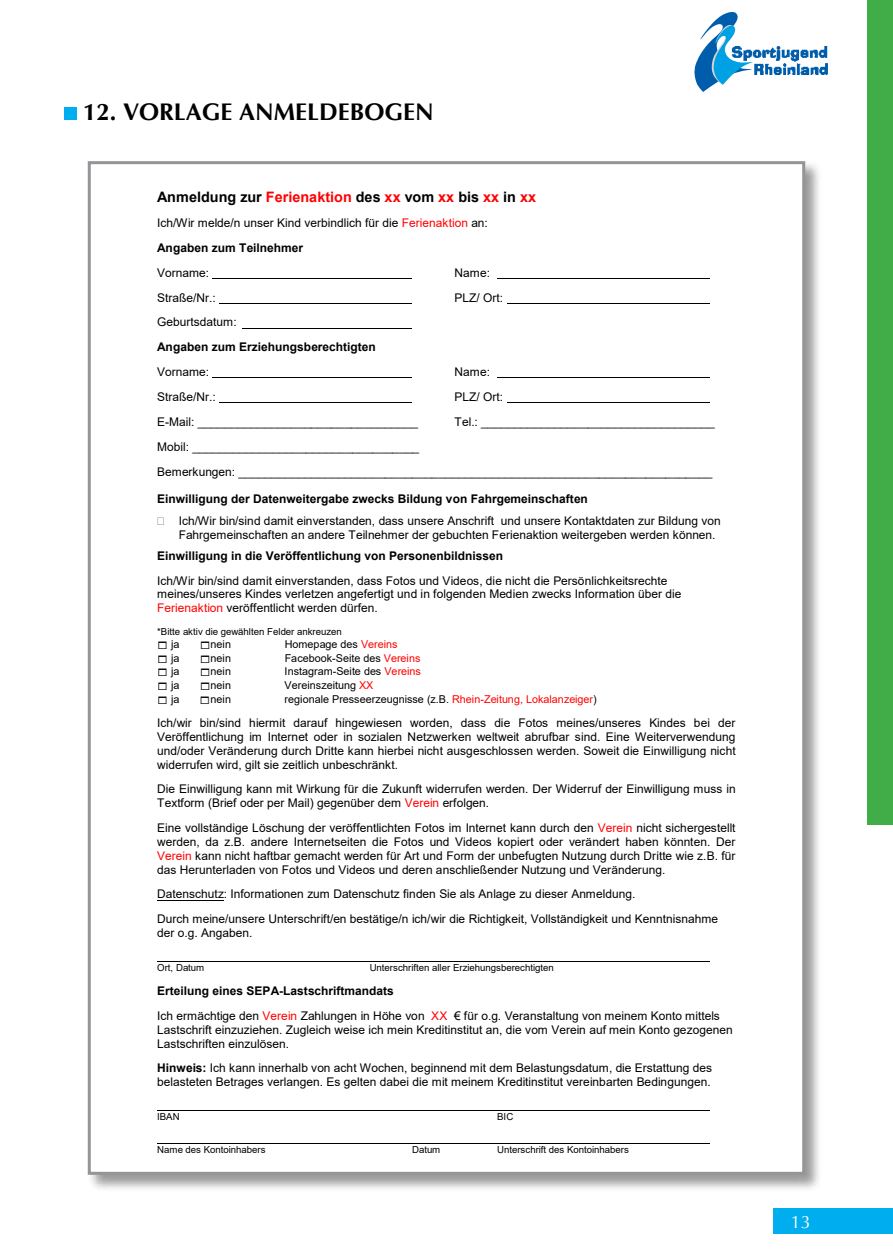
<style>
.page{position:relative;width:893px;height:1259px;background:#fff}
.page>*{position:absolute;margin:0;border:0;box-sizing:border-box;transform-origin:0 0}
.t1{font:700 24px "Optima";color:#000}
.t2{font:18px "Optima";color:#fff}
.t3{font:700 14.4px "Arial";color:#000}
.t4{font:12px/13.8px "Arial";color:#000}
.t5{font:700 12px "Arial";color:#000}
.t6{font:10.8px "Arial";letter-spacing:.005em;color:#000}
.t7{font:9.6px "Arial";letter-spacing:-.005em;color:#000}
.s1{color:#f00}
.s2{font-weight:700}
</style>
<div class="page">
<div style="left:773px;top:1208px;width:120px;height:25px;background:#00aeef"></div>
<img style="left:753px;top:46px;width:75px;height:28px">
<svg style="left:694px;top:12px;width:59px;height:80px"></svg>
<div style="left:867px;top:0;width:26px;height:825px;background:#41ad49"></div>
<div style="left:64px;top:107px;width:13px;height:13px;background:#00aeef"></div>
<div style="left:87px;top:160px;width:735px;height:1032px;background:#000;opacity:.4"></div>
<div style="left:89px;top:163px;width:715px;height:1010px;background:#fff"></div>
<hr style="left:213px;top:278px;width:199px;height:1px;background:#000">
<hr style="left:497px;top:278px;width:212px;height:1px;background:#000">
<hr style="left:219px;top:303px;width:193px;height:1px;background:#000">
<hr style="left:507px;top:303px;width:202px;height:1px;background:#000">
<hr style="left:242px;top:328px;width:170px;height:1px;background:#000">
<hr style="left:213px;top:377px;width:199px;height:1px;background:#000">
<hr style="left:497px;top:377px;width:212px;height:1px;background:#000">
<hr style="left:219px;top:402px;width:193px;height:1px;background:#000">
<hr style="left:507px;top:402px;width:202px;height:1px;background:#000">
<hr style="left:157px;top:899px;width:67px;height:1px;background:#000">
<hr style="left:157px;top:960px;width:552px;height:1px;background:#000">
<hr style="left:157px;top:1109px;width:552px;height:1px;background:#000">
<hr style="left:157px;top:1143px;width:552px;height:1px;background:#000">
<h1 class="t1" style="left:83px;top:97px;width:347px">12. VORLAGE ANMELDEBOGEN</h1>
<p class="t3" style="left:157px;top:186px;width:380px">Anmeldung zur <span class="s1">Ferienaktion</span> des <span class="s1">xx</span> vom <span class="s1">xx</span> bis <span class="s1">xx</span> in <span class="s1">xx</span></p>
<p class="t4" style="left:157px;top:210px;width:332px;line-height:24.9px">Ich/Wir melde/n unser Kind verbindlich für die <span class="s1">Ferienaktion</span> an:<br><span class="s2">Angaben zum Teilnehmer</span></p>
<p class="t4" style="left:157px;top:265px;width:53px">Vorname:</p>
<p class="t4" style="left:455px;top:265px;width:37px">Name:</p>
<p class="t4" style="left:157px;top:290px;width:60px">Straße/Nr.:</p>
<p class="t4" style="left:455px;top:290px;width:50px">PLZ/ Ort:</p>
<p class="t4" style="left:157px;top:315px;width:81px">Geburtsdatum:</p>
<p class="t5" style="left:157px;top:338px;width:220px">Angaben zum Erziehungsberechtigten</p>
<p class="t4" style="left:157px;top:365px;width:53px">Vorname:</p>
<p class="t4" style="left:455px;top:365px;width:37px">Name:</p>
<p class="t4" style="left:157px;top:390px;width:60px">Straße/Nr.:</p>
<p class="t4" style="left:455px;top:390px;width:50px">PLZ/ Ort:</p>
<p class="t4" style="left:157px;top:415px;width:262px">E-Mail: _________________________________</p>
<p class="t4" style="left:455px;top:415px;width:262px">Tel.: ___________________________________</p>
<p class="t4" style="left:157px;top:434px;width:557px;line-height:24.9px">Mobil: __________________________________<br>Bemerkungen: _______________________________________________________________________</p>
<p class="t5" style="left:157px;top:490px;width:432px">Einwilligung der Datenweitergabe zwecks Bildung von Fahrgemeinschaften</p>
<p class="t4" style="left:179px;top:513px;width:544px">Ich/Wir bin/sind damit einverstanden, dass unsere Anschrift und unsere Kontaktdaten zur Bildung von<br>Fahrgemeinschaften an andere Teilnehmer der gebuchten Ferienaktion weitergeben werden können.</p>
<p class="t5" style="left:157px;top:547px;width:347px">Einwilligung in die Veröffentlichung von Personenbildnissen</p>
<p class="t4" style="left:157px;top:573px;width:526px">Ich/Wir bin/sind damit einverstanden, dass Fotos und Videos, die nicht die Persönlichkeitsrechte meines/unseres Kindes verletzen angefertigt und in folgenden Medien zwecks Information über die<br><span class="s1">Ferienaktion</span> veröffentlicht werden dürfen.</p>
<p class="t7" style="left:157px;top:625px;width:186px">*Bitte aktiv die gewählten Felder ankreuzen</p>
<p class="t6" style="left:171px;top:637px;width:10px">ja</p>
<p class="t6" style="left:211px;top:637px;width:22px">nein</p>
<p class="t6" style="left:285px;top:637px;width:114px">Homepage des <span class="s1">Vereins</span></p>
<p class="t6" style="left:171px;top:650px;width:10px">ja</p>
<p class="t6" style="left:210px;top:650px;width:22px">nein</p>
<p class="t6" style="left:285px;top:650px;width:137px">Facebook-Seite des <span class="s1">Vereins</span></p>
<p class="t6" style="left:171px;top:664px;width:10px">ja</p>
<p class="t6" style="left:210px;top:664px;width:22px">nein</p>
<p class="t6" style="left:285px;top:664px;width:138px">Instagram-Seite des <span class="s1">Vereins</span></p>
<p class="t6" style="left:171px;top:678px;width:10px">ja</p>
<p class="t6" style="left:210px;top:678px;width:22px">nein</p>
<p class="t6" style="left:285px;top:678px;width:90px">Vereinszeitung <span class="s1">XX</span></p>
<p class="t6" style="left:171px;top:691px;width:10px">ja</p>
<p class="t6" style="left:210px;top:691px;width:22px">nein</p>
<p class="t6" style="left:285px;top:691px;width:314px">regionale Presseerzeugnisse (z.B. <span class="s1">Rhein-Zeitung, Lokalanzeiger</span>)</p>
<p class="t4" style="left:157px;top:716px;width:580px;text-align:justify">Ich/wir bin/sind hiermit darauf hingewiesen worden, dass die Fotos meines/unseres Kindes bei der Veröffentlichung im Internet oder in sozialen Netzwerken weltweit abrufbar sind. Eine Weiterverwendung und/oder Veränderung durch Dritte kann hierbei nicht ausgeschlossen werden. Soweit die Einwilligung nicht widerrufen wird, gilt sie zeitlich unbeschränkt.</p>
<p class="t4" style="left:157px;top:782px;width:580px">Die Einwilligung kann mit Wirkung für die Zukunft widerrufen werden. Der Widerruf der Einwilligung muss in<br>Textform (Brief oder per Mail) gegenüber dem <span class="s1">Verein</span> erfolgen.</p>
<p class="t4" style="left:157px;top:821px;width:580px;text-align:justify">Eine vollständige Löschung der veröffentlichten Fotos im Internet kann durch den <span class="s1">Verein</span> nicht sichergestellt werden, da z.B. andere Internetseiten die Fotos und Videos kopiert oder verändert haben könnten. Der <span class="s1">Verein</span> kann nicht haftbar gemacht werden für Art und Form der unbefugten Nutzung durch Dritte wie z.B. für das Herunterladen von Fotos und Videos und deren anschließender Nutzung und Veränderung.</p>
<p class="t4" style="left:157px;top:881px;width:562px;line-height:24.9px">Datenschutz: Informationen zum Datenschutz finden Sie als Anlage zu dieser Anmeldung.<br>Durch meine/unsere Unterschrift/en bestätige/n ich/wir die Richtigkeit, Vollständigkeit und Kenntnisnahme</p>
<p class="t4" style="left:157px;top:926px;width:97px">der o.g. Angaben.</p>
<p class="t7" style="left:157px;top:960px;width:48px">Ort, Datum</p>
<p class="t7" style="left:370px;top:960px;width:186px">Unterschriften aller Erziehungsberechtigten</p>
<p class="t4" style="left:157px;top:978px;width:564px;line-height:24.9px"><span class="s2">Erteilung eines SEPA-Lastschriftmandats<br></span>Ich ermächtige den <span class="s1">Verein</span> Zahlungen in Höhe von <span class="s1">XX</span> € für o.g. Veranstaltung von meinem Konto mittels</p>
<p class="t4" style="left:157px;top:1022px;width:577px">Lastschrift einzuziehen. Zugleich weise ich mein Kreditinstitut an, die vom Verein auf mein Konto gezogenen<br>Lastschriften einzulösen.</p>
<p class="t4" style="left:157px;top:1061px;width:556px"><span class="s2">Hinweis:</span> Ich kann innerhalb von acht Wochen, beginnend mit dem Belastungsdatum, die Erstattung des belasteten Betrages verlangen. Es gelten dabei die mit meinem Kreditinstitut vereinbarten Bedingungen.</p>
<p class="t7" style="left:157px;top:1110px;width:24px">IBAN</p>
<p class="t7" style="left:497px;top:1110px;width:18px">BIC</p>
<p class="t7" style="left:157px;top:1143px;width:110px">Name des Kontoinhabers</p>
<p class="t7" style="left:412px;top:1143px;width:30px">Datum</p>
<p class="t7" style="left:497px;top:1143px;width:133px">Unterschrift des Kontoinhabers</p>
<h2 class="t2" style="left:791px;top:1210px;width:22px">13</h2>
</div>
